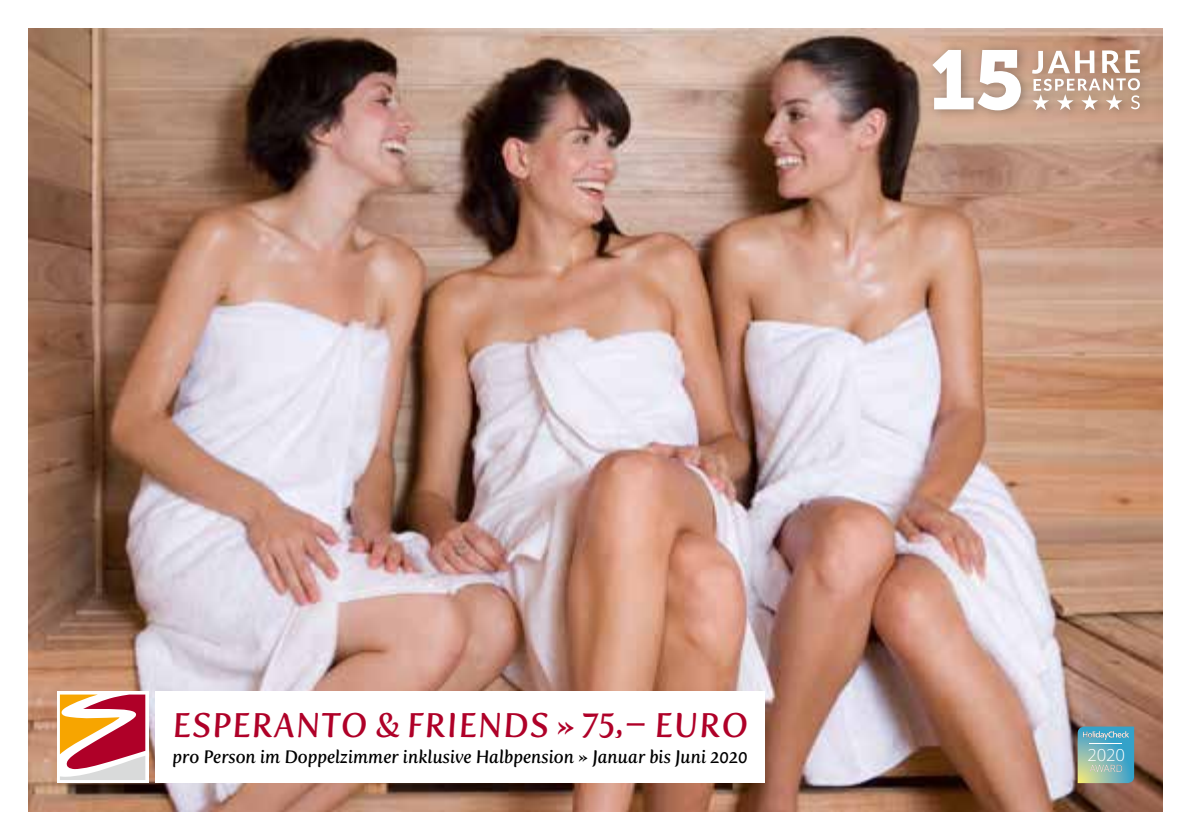
<style>
.page{position:relative;width:1191px;height:840px;background:#fff}
.page>*{position:absolute;margin:0;border:0;box-sizing:border-box;transform-origin:0 0}
.H1_x{font:italic 34px "Fertigo Pro";letter-spacing:.02em;color:#af0028}
.Fließtext_x{font:italic 18px "Fertigo Pro";letter-spacing:-.01em;color:#000}
.t1{font:300 16.6px "Open Sans";color:#fff}
</style>
<div class="page">
<img style="left:28px;top:28px;width:1134px;height:783px">
<div style="left:156px;top:691px;width:609px;height:91px;background:#fff"></div>
<svg style="left:57px;top:691px;width:91px;height:91px"></svg>
<svg style="left:60px;top:694px;width:85px;height:85px"></svg>
<svg style="left:1077px;top:726px;width:57px;height:56px;background:#73b2b8"></svg>
<div style="left:925px;top:40px;width:226px;height:80px;background:#000;opacity:.3"></div>
<svg style="left:932px;top:50px;width:89px;height:60px"></svg>
<svg style="left:1032px;top:50px;width:108px;height:60px"></svg>
<p class="H1_x" style="left:173px;top:705px;width:577px">ESPERANTO &amp; FRIENDS » 75,– EURO</p>
<p class="Fließtext_x" style="left:173px;top:746px;width:577px">pro Person im Doppelzimmer inklusive Halbpension » Januar bis Juni 2020</p>
<p class="t1" style="left:1087px;top:743px;width:39px">2020</p>
</div>
